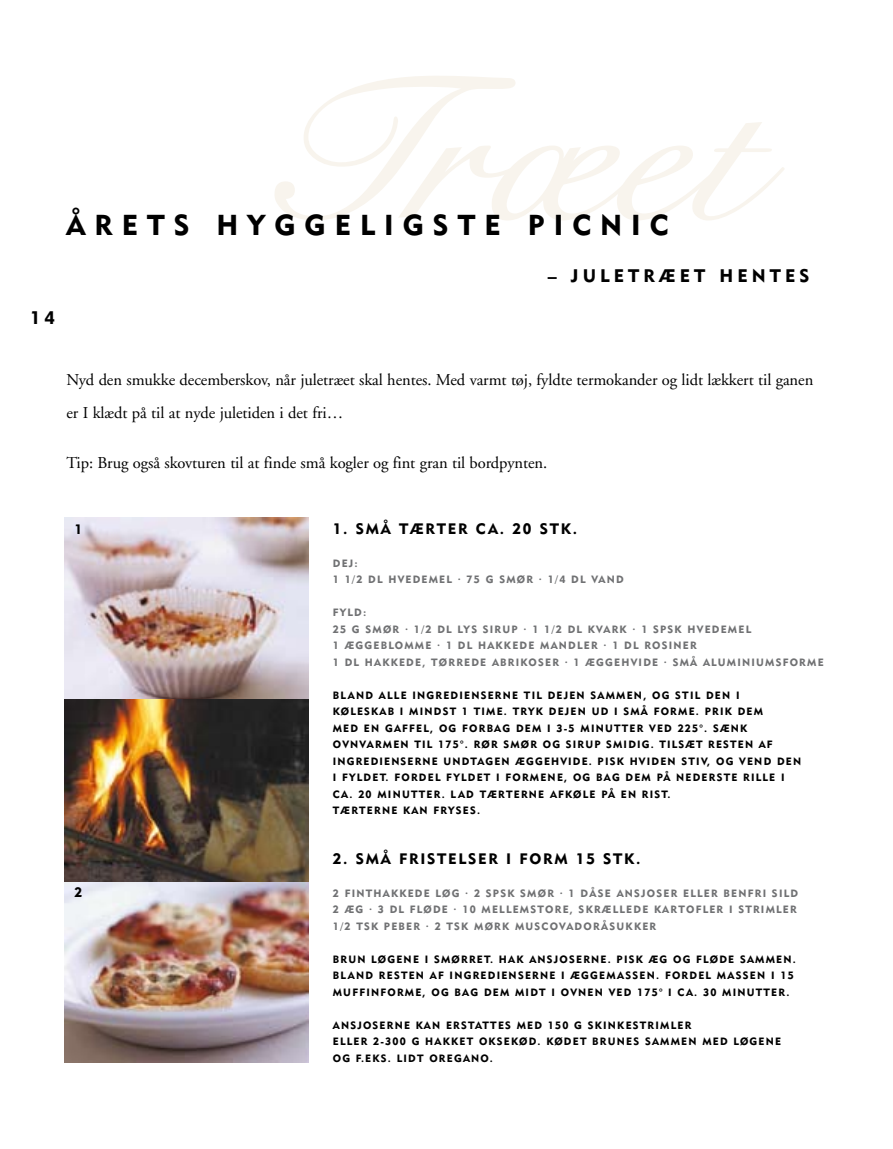
<style>
.page{position:relative;width:893px;height:1149px;background:#fff}
.page>*{position:absolute;margin:0;border:0;box-sizing:border-box;transform-origin:0 0}
.t1{font:28.5px "Geometric 415 BT Black A";letter-spacing:.32em;color:#000}
.t2{font:18px "Geometric 415 BT Black A";letter-spacing:.23em;color:#000}
.t3{font:16.5px/33px "Adobe Garamond";letter-spacing:-.005em;color:#000}
.t4{font:15px "Geometric 415 BT Black A";letter-spacing:.115em;color:#000}
.t5{font:13.5px "Geometric 415 BT Black A";color:#000}
.t6{font:10.5px/16.5px "Geometric 415 BT Black A";letter-spacing:.115em;color:#000}
.t7{font:10.5px/16.5px "Geometric 415 BT Black A";letter-spacing:.115em;color:#707173}
</style>
<div class="page">
<img style="left:65px;top:517px;width:244px;height:182px">
<img style="left:65px;top:880px;width:244px;height:181px">
<img style="left:65px;top:699px;width:244px;height:181px">
<h1 class="t1" style="left:67px;top:208px;width:604px">ÅRETS HYGGELIGSTE PICNIC</h1>
<h2 class="t2" style="left:548px;top:264px;width:263px">– JULETRÆET HENTES</h2>
<h2 class="t2" style="left:30px;top:307px;width:27px">14</h2>
<h3 class="t3" style="left:67px;top:363px;width:748px">Nyd den smukke decemberskov, når juletræet skal hentes. Med varmt tøj, fyldte termokander og lidt lækkert til ganen er I klædt på til at nyde juletiden i det fri…</h3>
<h3 class="t3" style="left:67px;top:446px;width:482px">Tip: Brug også skovturen til at finde små kogler og fint gran til bordpynten.</h3>
<p class="t5" style="left:75px;top:520px;width:9px">1</p>
<p class="t5" style="left:75px;top:883px;width:9px">2</p>
<h3 class="t4" style="left:333px;top:519px;width:246px">1. SMÅ TÆRTER CA. 20 STK.</h3>
<p class="t7" style="left:333px;top:554px;width:292px">DEJ:<br>1 1/2 DL HVEDEMEL · 75 G SMØR · 1/4 DL VAND</p>
<p class="t7" style="left:333px;top:604px;width:492px">FYLD:<br>25 G SMØR · 1/2 DL LYS SIRUP · 1 1/2 DL KVARK · 1 SPSK HVEDEMEL<br>1 ÆGGEBLOMME · 1 DL HAKKEDE MANDLER · 1 DL ROSINER<br>1 DL HAKKEDE, TØRREDE ABRIKOSER · 1 ÆGGEHVIDE · SMÅ ALUMINIUMSFORME</p>
<p class="t6" style="left:333px;top:686px;width:470px">BLAND ALLE INGREDIENSERNE TIL DEJEN SAMMEN, OG STIL DEN I KØLESKAB I MINDST 1 TIME. TRYK DEJEN UD I SMÅ FORME. PRIK DEM<br>MED EN GAFFEL, OG FORBAG DEM I 3-5 MINUTTER VED 225°. SÆNK OVNVARMEN TIL 175°. RØR SMØR OG SIRUP SMIDIG. TILSÆT RESTEN AF INGREDIENSERNE UNDTAGEN ÆGGEHVIDE. PISK HVIDEN STIV, OG VEND DEN I FYLDET. FORDEL FYLDET I FORMENE, OG BAG DEM PÅ NEDERSTE RILLE I CA. 20 MINUTTER. LAD TÆRTERNE AFKØLE PÅ EN RIST.<br>TÆRTERNE KAN FRYSES.</p>
<h3 class="t4" style="left:333px;top:849px;width:309px">2. SMÅ FRISTELSER I FORM 15 STK.</h3>
<p class="t7" style="left:333px;top:884px;width:467px">2 FINTHAKKEDE LØG · 2 SPSK SMØR · 1 DÅSE ANSJOSER ELLER BENFRI SILD<br>2 ÆG · 3 DL FLØDE · 10 MELLEMSTORE, SKRÆLLEDE KARTOFLER I STRIMLER<br>1/2 TSK PEBER · 2 TSK MØRK MUSCOVADORÅSUKKER</p>
<p class="t6" style="left:333px;top:950px;width:464px">BRUN LØGENE I SMØRRET. HAK ANSJOSERNE. PISK ÆG OG FLØDE SAMMEN.<br>BLAND RESTEN AF INGREDIENSERNE I ÆGGEMASSEN. FORDEL MASSEN I 15<br>MUFFINFORME, OG BAG DEM MIDT I OVNEN VED 175° I CA. 30 MINUTTER.</p>
<p class="t6" style="left:333px;top:1016px;width:450px">ANSJOSERNE KAN ERSTATTES MED 150 G SKINKESTRIMLER<br>ELLER 2-300 G HAKKET OKSEKØD. KØDET BRUNES SAMMEN MED LØGENE<br>OG F.EKS. LIDT OREGANO.</p>
</div>
